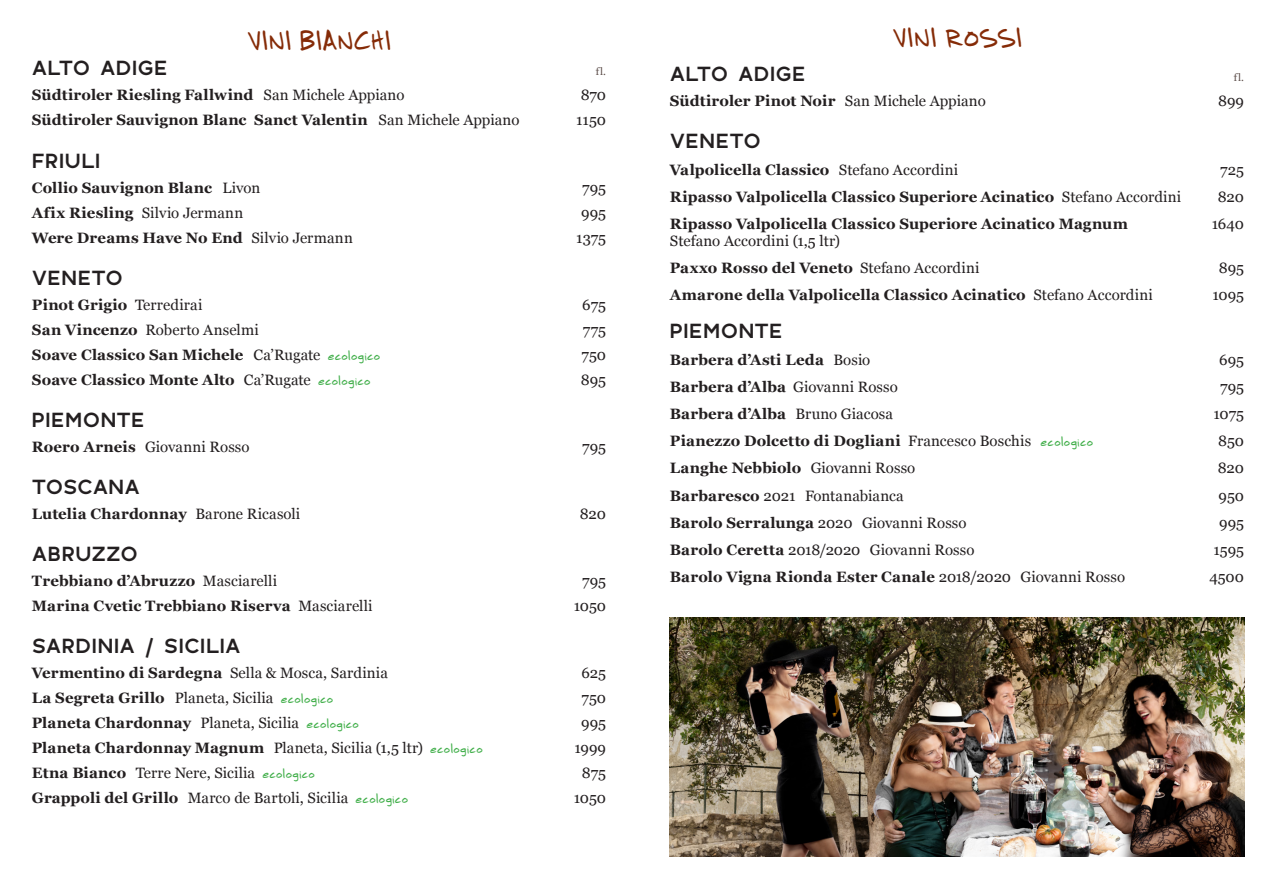
<style>
.page{position:relative;width:1276px;height:893px;background:#fff}
.page>*{position:absolute;margin:0;border:0;box-sizing:border-box;transform-origin:0 0}
.t1{font:27px "Printhouse";letter-spacing:.025em;color:#852b07}
.t2{font:27px "Printhouse";color:#852b07}
.t3{font:700 21px "Polly";letter-spacing:.01em;color:#231f20}
.t4{font:700 15px "Georgia";letter-spacing:.01em;color:#231f20}
.t5{font:15px/27.2px "Georgia";letter-spacing:-.005em;color:#231f20}
.t6{font:10.5px "Georgia";color:#5d4f4b}
.s1{font-weight:400}
.s2{font-weight:700}
.s3{font-family:"Printhouse";font-weight:400;font-size:12px;color:#40ae49}
.s4{font-family:"Printhouse";font-size:12px;color:#40ae49}
</style>
<div class="page">
<img style="left:670px;top:618px;width:574px;height:239px">
<h1 class="t1" style="left:247px;top:21px;width:145px">VINI BIANCHI</h1>
<h2 class="t3" style="left:32px;top:54px;width:137px">ALTO ADIGE</h2>
<p class="t6" style="left:596px;top:64px;width:12px">fl.</p>
<p class="t4" style="left:32px;top:84px;width:374px">Südtiroler Riesling Fallwind <span class="s1">San Michele Appiano</span></p>
<p class="t5" style="left:581px;top:81px;width:27px">870</p>
<p class="t4" style="left:32px;top:109px;width:489px">Südtiroler Sauvignon Blanc Sanct Valentin <span class="s1">San Michele Appiano</span></p>
<p class="t5" style="left:576px;top:106px;width:32px">1150</p>
<h2 class="t3" style="left:32px;top:146px;width:70px">FRIULI</h2>
<p class="t4" style="left:32px;top:176px;width:230px">Collio Sauvignon Blanc <span class="s1">Livon</span></p>
<p class="t5" style="left:582px;top:173px;width:25px">795</p>
<p class="t5" style="left:32px;top:198px;width:213px"><span class="s2">Afix Riesling</span> Silvio Jermann</p>
<p class="t5" style="left:581px;top:198px;width:26px">995</p>
<p class="t4" style="left:32px;top:226px;width:322px">Were Dreams Have No End <span class="s1">Silvio Jermann</span></p>
<p class="t5" style="left:576px;top:223px;width:32px">1375</p>
<h2 class="t3" style="left:32px;top:263px;width:92px">VENETO</h2>
<p class="t4" style="left:32px;top:293px;width:172px">Pinot Grigio <span class="s1">Terredirai</span></p>
<p class="t5" style="left:582px;top:290px;width:25px">675</p>
<p class="t5" style="left:32px;top:315px;width:228px"><span class="s2">San Vincenzo</span> Roberto Anselmi</p>
<p class="t5" style="left:583px;top:315px;width:25px">775</p>
<p class="t4" style="left:32px;top:343px;width:350px">Soave Classico San Michele <span class="s1">Ca’Rugate</span> <span class="s3">ecologico</span></p>
<p class="t5" style="left:581px;top:340px;width:26px">750</p>
<p class="t4" style="left:32px;top:368px;width:340px">Soave Classico Monte Alto <span class="s1">Ca’Rugate</span> <span class="s3">ecologico</span></p>
<p class="t5" style="left:581px;top:365px;width:27px">895</p>
<h2 class="t3" style="left:32px;top:405px;width:114px">PIEMONTE</h2>
<p class="t5" style="left:32px;top:432px;width:219px"><span class="s2">Roero Arneis</span> Giovanni Rosso</p>
<p class="t5" style="left:582px;top:432px;width:25px">795</p>
<h2 class="t3" style="left:32px;top:472px;width:110px">TOSCANA</h2>
<p class="t4" style="left:32px;top:502px;width:270px">Lutelia Chardonnay <span class="s1">Barone Ricasoli</span></p>
<p class="t5" style="left:580px;top:499px;width:28px">820</p>
<h2 class="t3" style="left:32px;top:539px;width:107px">ABRUZZO</h2>
<p class="t4" style="left:32px;top:569px;width:247px">Trebbiano d’Abruzzo <span class="s1">Masciarelli</span></p>
<p class="t5" style="left:582px;top:566px;width:25px">795</p>
<p class="t4" style="left:32px;top:594px;width:342px">Marina Cvetic Trebbiano Riserva <span class="s1">Masciarelli</span></p>
<p class="t5" style="left:574px;top:591px;width:34px">1050</p>
<h2 class="t3" style="left:32px;top:631px;width:210px">SARDINIA / SICILIA</h2>
<p class="t4" style="left:32px;top:661px;width:358px">Vermentino di Sardegna <span class="s1">Sella &amp; Mosca, Sardinia</span></p>
<p class="t5" style="left:581px;top:658px;width:26px">625</p>
<p class="t4" style="left:32px;top:686px;width:303px">La Segreta Grillo <span class="s1">Planeta, Sicilia</span> <span class="s3">ecologico</span></p>
<p class="t5" style="left:581px;top:683px;width:26px">750</p>
<p class="t4" style="left:32px;top:711px;width:328px">Planeta Chardonnay <span class="s1">Planeta, Sicilia</span> <span class="s3">ecologico</span></p>
<p class="t5" style="left:581px;top:708px;width:26px">995</p>
<p class="t4" style="left:32px;top:736px;width:452px">Planeta Chardonnay Magnum <span class="s1">Planeta, Sicilia (1,5 ltr)</span> <span class="s3">ecologico</span></p>
<p class="t5" style="left:574px;top:733px;width:33px">1999</p>
<p class="t5" style="left:32px;top:758px;width:284px"><span class="s2">Etna Bianco</span> Terre Nere, Sicilia <span class="s4">ecologico</span></p>
<p class="t5" style="left:582px;top:758px;width:26px">875</p>
<p class="t5" style="left:32px;top:783px;width:378px"><span class="s2">Grappoli del Grillo</span> Marco de Bartoli, Sicilia <span class="s4">ecologico</span></p>
<p class="t5" style="left:574px;top:783px;width:34px">1050</p>
<h1 class="t2" style="left:892px;top:18px;width:131px">VINI ROSSI</h1>
<h2 class="t3" style="left:670px;top:60px;width:137px">ALTO ADIGE</h2>
<p class="t6" style="left:1233px;top:69px;width:12px">fl.</p>
<p class="t4" style="left:670px;top:89px;width:317px">Südtiroler Pinot Noir <span class="s1">San Michele Appiano</span></p>
<p class="t5" style="left:1218px;top:86px;width:27px">899</p>
<h2 class="t3" style="left:670px;top:127px;width:92px">VENETO</h2>
<p class="t4" style="left:670px;top:158px;width:290px">Valpolicella Classico <span class="s1">Stefano Accordini</span></p>
<p class="t5" style="left:1220px;top:156px;width:25px">725</p>
<p class="t4" style="left:670px;top:186px;width:513px">Ripasso Valpolicella Classico Superiore Acinatico <span class="s1">Stefano Accordini</span></p>
<p class="t5" style="left:1217px;top:183px;width:28px">820</p>
<p class="t4" style="left:670px;top:213px;width:459px">Ripasso Valpolicella Classico Superiore Acinatico Magnum</p>
<p class="t5" style="left:1211px;top:210px;width:34px">1640</p>
<p class="t5" style="left:670px;top:226px;width:311px">Stefano Accordini (1,5 ltr)<br><span class="s2">Paxxo Rosso del Veneto</span> Stefano Accordini</p>
<p class="t5" style="left:1218px;top:253px;width:27px">895</p>
<p class="t4" style="left:670px;top:283px;width:484px">Amarone della Valpolicella Classico Acinatico <span class="s1">Stefano Accordini</span></p>
<p class="t5" style="left:1212px;top:281px;width:33px">1095</p>
<h2 class="t3" style="left:670px;top:317px;width:114px">PIEMONTE</h2>
<p class="t4" style="left:670px;top:348px;width:202px">Barbera d’Asti Leda <span class="s1">Bosio</span></p>
<p class="t5" style="left:1219px;top:345px;width:26px">695</p>
<p class="t4" style="left:670px;top:375px;width:229px">Barbera d’Alba <span class="s1">Giovanni Rosso</span></p>
<p class="t5" style="left:1220px;top:373px;width:25px">795</p>
<p class="t4" style="left:670px;top:403px;width:225px">Barbera d’Alba <span class="s1">Bruno Giacosa</span></p>
<p class="t5" style="left:1213px;top:400px;width:32px">1075</p>
<p class="t4" style="left:670px;top:430px;width:425px">Pianezzo Dolcetto di Dogliani <span class="s1">Francesco Boschis</span> <span class="s3">ecologico</span></p>
<p class="t5" style="left:1218px;top:427px;width:27px">850</p>
<p class="t4" style="left:670px;top:457px;width:247px">Langhe Nebbiolo <span class="s1">Giovanni Rosso</span></p>
<p class="t5" style="left:1217px;top:454px;width:28px">820</p>
<p class="t5" style="left:670px;top:481px;width:235px"><span class="s2">Barbaresco</span> 2021 Fontanabianca</p>
<p class="t5" style="left:1218px;top:481px;width:27px">950</p>
<p class="t5" style="left:670px;top:508px;width:298px"><span class="s2">Barolo Serralunga</span> 2020 Giovanni Rosso</p>
<p class="t5" style="left:1219px;top:508px;width:26px">995</p>
<p class="t5" style="left:670px;top:535px;width:306px"><span class="s2">Barolo Ceretta</span> 2018/2020 Giovanni Rosso</p>
<p class="t5" style="left:1213px;top:535px;width:32px">1595</p>
<p class="t4" style="left:670px;top:565px;width:457px">Barolo Vigna Rionda Ester Canale <span class="s1">2018/2020 Giovanni Rosso</span></p>
<p class="t5" style="left:1209px;top:563px;width:36px">4500</p>
</div>
